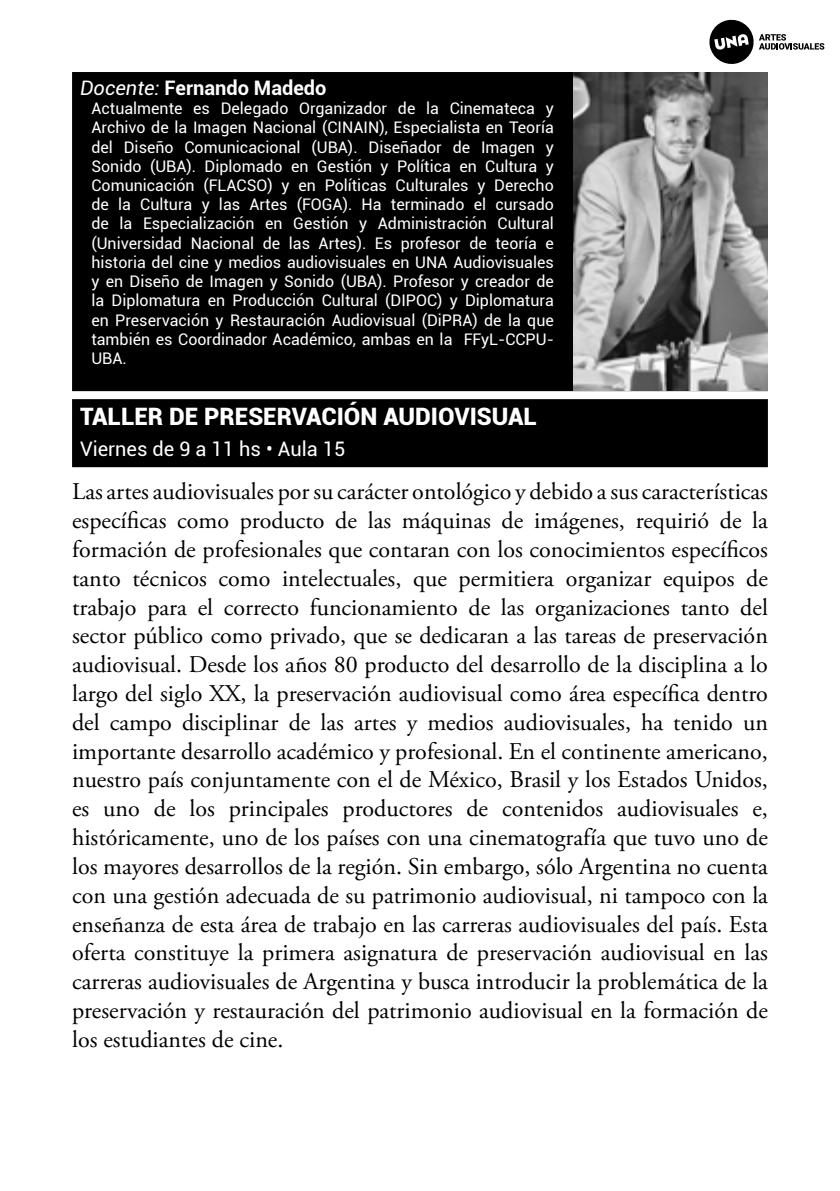
<style>
.page{position:relative;width:840px;height:1191px;background:#fff}
.page>*{position:absolute;margin:0;border:0;box-sizing:border-box;transform-origin:0 0}
.t1{font:24px/28.8px "Adobe Garamond Pro";color:#000;text-align:justify}
.t2{font:900 24px "Roboto";color:#fff}
.t3{font:700 20px "Roboto";color:#fff}
.t4{font:20px "Roboto";color:#fff}
.t5{font:16px/19.2px "Roboto";color:#fff;text-align:justify}
.s1{font-weight:400;font-style:italic}
</style>
<div class="page">
<svg style="left:709px;top:19px;width:114px;height:45px"></svg>
<div style="left:72px;top:72px;width:695px;height:319px;background:#000"></div>
<img style="left:573px;top:73px;width:194px;height:317px">
<div style="left:72px;top:399px;width:695px;height:68px;background:#000"></div>
<p class="t3" style="left:80px;top:74px;width:248px"><span class="s1">Docente:</span> Fernando Madedo</p>
<p class="t5" style="left:91px;top:98px;width:463px">Actualmente es Delegado Organizador de la Cinemateca y Archivo de la Imagen Nacional (CINAIN), Especialista en Teoría del Diseño Comunicacional (UBA). Diseñador de Imagen y Sonido (UBA). Diplomado en Gestión y Política en Cultura y Comunicación (FLACSO) y en Políticas Culturales y Derecho de la Cultura y las Artes (FOGA). Ha terminado el cursado de la Especialización en Gestión y Administración Cultural (Universidad Nacional de las Artes). Es profesor de teoría e historia del cine y medios audiovisuales en UNA Audiovisuales y en Diseño de Imagen y Sonido (UBA). Profesor y creador de la Diplomatura en Producción Cultural (DIPOC) y Diplomatura en Preservación y Restauración Audiovisual (DiPRA) de la que también es Coordinador Académico, ambas en la FFyL-CCPU-UBA.</p>
<p class="t2" style="left:80px;top:399px;width:458px">TALLER DE PRESERVACIÓN AUDIOVISUAL</p>
<p class="t4" style="left:80px;top:435px;width:266px">Viernes de 9 a 11 hs • Aula 15</p>
<p class="t1" style="left:72px;top:478px;width:697px">Las artes audiovisuales por su carácter ontológico y debido a sus características específicas como producto de las máquinas de imágenes, requirió de la formación de profesionales que contaran con los conocimientos específicos tanto técnicos como intelectuales, que permitiera organizar equipos de trabajo para el correcto funcionamiento de las organizaciones tanto del sector público como privado, que se dedicaran a las tareas de preservación audiovisual. Desde los años 80 producto del desarrollo de la disciplina a lo largo del siglo XX, la preservación audiovisual como área específica dentro del campo disciplinar de las artes y medios audiovisuales, ha tenido un importante desarrollo académico y profesional. En el continente americano, nuestro país conjuntamente con el de México, Brasil y los Estados Unidos, es uno de los principales productores de contenidos audiovisuales e, históricamente, uno de los países con una cinematografía que tuvo uno de los mayores desarrollos de la región. Sin embargo, sólo Argentina no cuenta con una gestión adecuada de su patrimonio audiovisual, ni tampoco con la enseñanza de esta área de trabajo en las carreras audiovisuales del país. Esta oferta constituye la primera asignatura de preservación audiovisual en las carreras audiovisuales de Argentina y busca introducir la problemática de la preservación y restauración del patrimonio audiovisual en la formación de los estudiantes de cine.</p>
</div>
